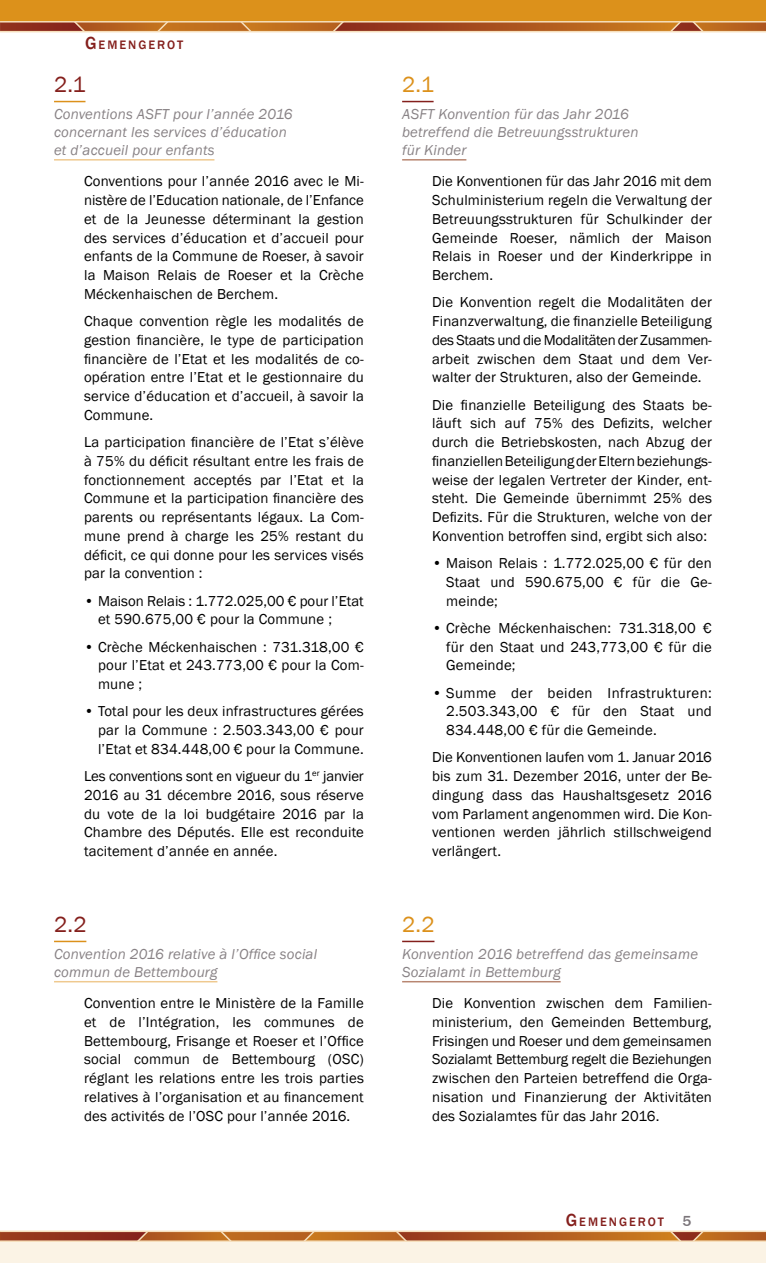
<style>
.page{position:relative;width:766px;height:1263px;background:#fff}
.page>*{position:absolute;margin:0;border:0;box-sizing:border-box;transform-origin:0 0}
.t1{font:22.5px "Franklin Gothic";color:#dc911b}
.t2{font:22.5px "Franklin Gothic";color:#841f1c}
.t3{font:14.85px/18.8px "Franklin Gothic";letter-spacing:.015em;color:#000;text-align:justify}
.t4{font:italic 14.85px/18px "Franklin Gothic";letter-spacing:.015em;color:#888285}
.t5{font:500 12.6px "Franklin Gothic";letter-spacing:.155em;color:#841f1c}
.s1{font-size:18px}
.s2{font-size:15px;color:#7b757a}
</style>
<div class="page">
<svg style="left:0;top:23px;width:765px;height:10px;background:#b86b37"></svg>
<svg style="left:0;top:1232px;width:765px;height:8px;background:#af5a22"></svg>
<div style="left:0;top:0;width:765px;height:22px;background:#dc911b"></div>
<hr style="left:0;top:21px;width:765px;height:2px;background:#f6dfbc">
<hr style="left:0;top:31px;width:765px;height:1px;background:#f6dfbc">
<div style="left:0;top:1241px;width:765px;height:22px;background:#fbf3e5"></div>
<hr style="left:0;top:1230px;width:765px;height:2px;background:#f6dfbc">
<hr style="left:0;top:1240px;width:765px;height:2px;background:#f6dfbc">
<hr style="left:402px;top:101px;width:31px;height:1px;background:#841f1c">
<hr style="left:402px;top:159px;width:64px;height:2px;background:#b88671">
<hr style="left:402px;top:941px;width:32px;height:1px;background:#841f1c">
<hr style="left:402px;top:981px;width:158px;height:1px;background:#b88671">
<hr style="left:54px;top:101px;width:31px;height:1px;background:#dc911b">
<hr style="left:54px;top:159px;width:160px;height:2px;background:#efc98f">
<hr style="left:54px;top:941px;width:32px;height:1px;background:#dc911b">
<hr style="left:54px;top:981px;width:163px;height:1px;background:#efc98f">
<p class="t5" style="left:85px;top:37px;width:100px"><span class="s1">G</span>EMENGEROT</p>
<h1 class="t2" style="left:54px;top:71px;width:33px">2.1</h1>
<p class="t4" style="left:54px;top:105px;width:240px">Conventions ASFT pour l’année 2016 concernant les services d’éducation et d’accueil pour enfants</p>
<p class="t3" style="left:84px;top:172px;width:281px">Conventions pour l’année 2016 avec le Mi&shy;nistère de l’Education nationale, de l’Enfance et de la Jeunesse déterminant la gestion des services d’éducation et d’accueil pour enfants de la Commune de Roeser, à savoir la Maison Relais de Roeser et la Crèche Méckenhaischen de Berchem.</p>
<p class="t3" style="left:84px;top:312px;width:281px">Chaque convention règle les modalités de gestion financière, le type de participation financière de l’Etat et les modalités de co&shy;opération entre l’Etat et le gestionnaire du service d’éducation et d’accueil, à savoir la Commune.</p>
<p class="t3" style="left:84px;top:433px;width:281px">La participation financière de l’Etat s’élève à 75% du déficit résultant entre les frais de fonctionnement acceptés par l’Etat et la Commune et la participation financière des parents ou représentants légaux. La Com&shy;mune prend à charge les 25% restant du déficit, ce qui donne pour les services visés par la convention :</p>
<p class="t3" style="left:98px;top:592px;width:267px;text-indent:-14px">• Maison Relais : 1.772.025,00 € pour l’Etat et 590.675,00 € pour la Commune ;</p>
<p class="t3" style="left:98px;top:638px;width:267px;text-indent:-14px">• Crèche Méckenhaischen : 731.318,00 € pour l’Etat et 243.773,00 € pour la Com&shy;mune ;</p>
<p class="t3" style="left:98px;top:702px;width:267px;text-indent:-14px">• Total pour les deux infrastructures gérées par la Commune : 2.503.343,00 € pour l’Etat et 834.448,00 € pour la Commune.</p>
<p class="t3" style="left:84px;top:767px;width:281px">Les conventions sont en vigueur du 1<sup>er</sup> janvier 2016 au 31 décembre 2016, sous réserve du vote de la loi budgétaire 2016 par la Chambre des Députés. Elle est reconduite tacitement d’année en année.</p>
<h1 class="t2" style="left:54px;top:911px;width:34px">2.2</h1>
<p class="t4" style="left:54px;top:945px;width:264px">Convention 2016 relative à l’Office social commun de Bettembourg</p>
<p class="t3" style="left:84px;top:994px;width:281px">Convention entre le Ministère de la Famille et de l’Intégration, les communes de Bettembourg, Frisange et Roeser et l’Office social commun de Bettembourg (OSC) réglant les relations entre les trois parties relatives à l’organisation et au financement des activités de l’OSC pour l’année 2016.</p>
<h1 class="t1" style="left:402px;top:71px;width:33px">2.1</h1>
<p class="t4" style="left:402px;top:105px;width:238px">ASFT Konvention für das Jahr 2016 betreffend die Betreuungsstrukturen für Kinder</p>
<p class="t3" style="left:432px;top:172px;width:281px">Die Konventionen für das Jahr 2016 mit dem Schulministerium regeln die Verwaltung der Betreuungsstrukturen für Schulkinder der Gemeinde Roeser, nämlich der Maison Relais in Roeser und der Kinderkrippe in Berchem.</p>
<p class="t3" style="left:432px;top:293px;width:281px">Die Konvention regelt die Modalitäten der Finanzverwaltung, die finanzielle Beteiligung des Staats und die Modalitäten der Zusammen&shy;arbeit zwischen dem Staat und dem Ver&shy;walter der Strukturen, also der Gemeinde.</p>
<p class="t3" style="left:432px;top:396px;width:281px">Die finanzielle Beteiligung des Staats be&shy;läuft sich auf 75% des Defizits, welcher durch die Betriebskosten, nach Abzug der finanziellen Beteiligung der Eltern beziehungs&shy;weise der legalen Vertreter der Kinder, ent&shy;steht. Die Gemeinde übernimmt 25% des Defizits. Für die Strukturen, welche von der Konvention betroffen sind, ergibt sich also:</p>
<p class="t3" style="left:446px;top:554px;width:267px;text-indent:-14px">• Maison Relais : 1.772.025,00 € für den Staat und 590.675,00 € für die Ge&shy;meinde;</p>
<p class="t3" style="left:446px;top:619px;width:267px;text-indent:-14px">• Crèche Méckenhaischen: 731.318,00 € für den Staat und 243,773,00 € für die Gemeinde;</p>
<p class="t3" style="left:446px;top:684px;width:267px;text-indent:-14px">• Summe der beiden Infrastrukturen:<br>2.503.343,00 € für den Staat und 834.448,00 € für die Gemeinde.</p>
<p class="t3" style="left:432px;top:748px;width:281px">Die Konventionen laufen vom 1. Januar 2016 bis zum 31. Dezember 2016, unter der Be&shy;dingung dass das Haushaltsgesetz 2016 vom Parlament angenommen wird. Die Kon&shy;ventionen werden jährlich stillschweigend verlängert.</p>
<h1 class="t1" style="left:402px;top:911px;width:34px">2.2</h1>
<p class="t4" style="left:402px;top:945px;width:297px">Konvention 2016 betreffend das gemeinsame<br>Sozialamt in Bettemburg</p>
<p class="t3" style="left:432px;top:994px;width:281px">Die Konvention zwischen dem Familien&shy;ministerium, den Gemeinden Bettemburg, Frisingen und Roeser und dem gemeinsamen Sozialamt Bettemburg regelt die Beziehungen zwischen den Parteien betreffend die Orga&shy;nisation und Finanzierung der Aktivitäten des Sozialamtes für das Jahr 2016.</p>
<p class="t5" style="left:565px;top:1214px;width:127px"><span class="s1">G</span>EMENGEROT <span class="s2">5</span></p>
</div>
